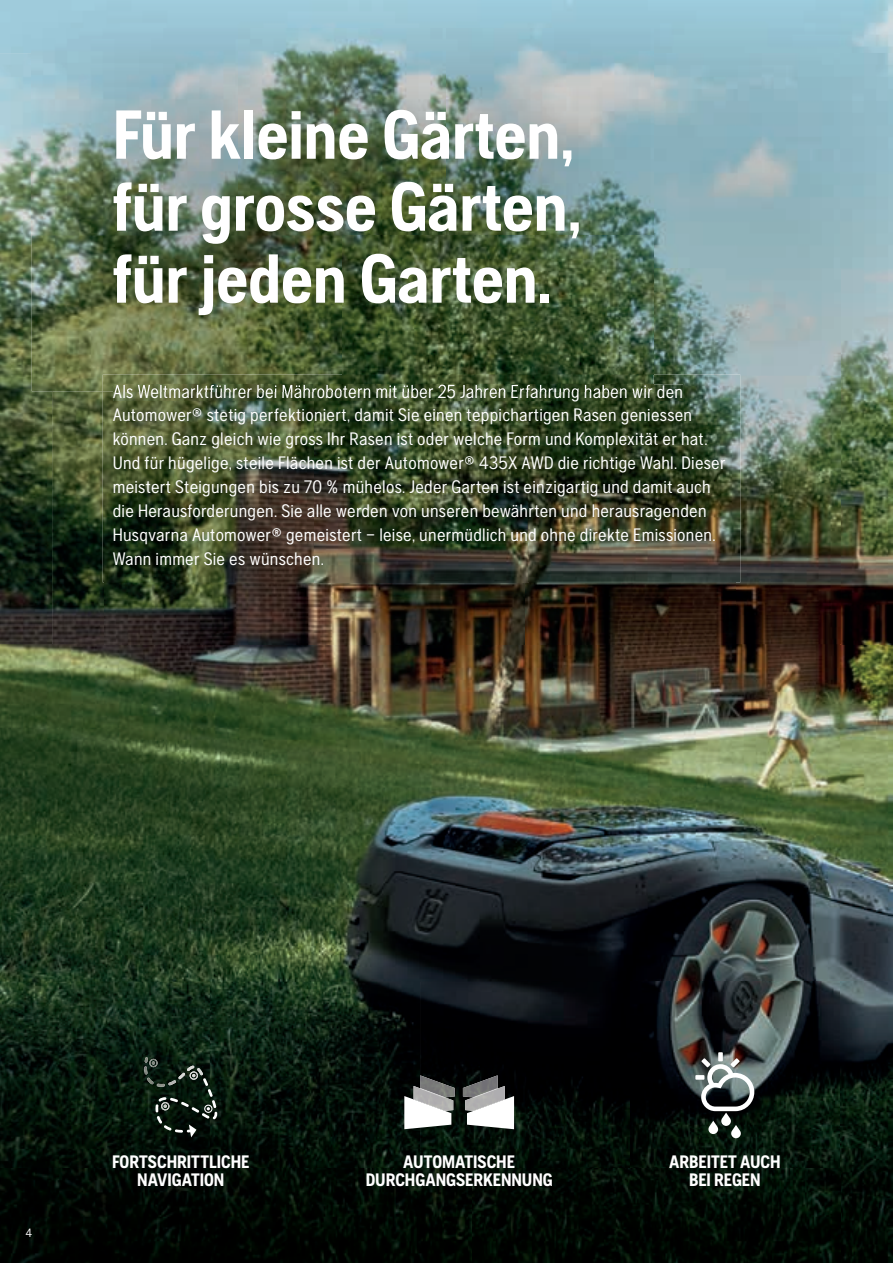
<style>
.page{position:relative;width:893px;height:1263px;background:#fff}
.page>*{position:absolute;margin:0;border:0;box-sizing:border-box;transform-origin:0 0}
.t1{font:700 69px/72px "Husqvarna Gothic";letter-spacing:-.015em;color:#fff;text-align:justify}
.t2{font:18px/24px "Husqvarna Gothic";letter-spacing:.015em;color:#fff}
.t3{font:700 18px/18.5px "Husqvarna Gothic";color:#fff;text-align:center}
.t4{font:12px "Husqvarna Gothic";color:#fff}
</style>
<div class="page">
<img style="left:0;top:644px;width:893px;height:619px">
<img style="left:420px;top:1075px;width:35px;height:22px">
<img style="left:463px;top:1075px;width:35px;height:22px">
<img style="left:414px;top:1086px;width:39px;height:25px">
<img style="left:465px;top:1086px;width:40px;height:25px">
<svg style="left:404px;top:1088px;width:47px;height:41px"></svg>
<svg style="left:467px;top:1088px;width:47px;height:41px"></svg>
<svg style="left:144px;top:1057px;width:73px;height:80px;background:#1e2c22"></svg>
<svg style="left:695px;top:1052px;width:59px;height:86px"></svg>
<img style="left:0;top:53px;width:52px;height:591px">
<img style="left:653px;top:53px;width:187px;height:323px">
<img style="left:840px;top:53px;width:53px;height:591px">
<img style="left:52px;top:391px;width:53px;height:253px">
<img style="left:736px;top:376px;width:105px;height:268px">
<img style="left:105px;top:582px;width:631px;height:62px">
<img style="left:103px;top:391px;width:212px;height:191px">
<img style="left:315px;top:401px;width:213px;height:181px">
<img style="left:528px;top:375px;width:212px;height:207px">
<img style="left:113px;top:385px;width:570px;height:16px">
<img style="left:32px;top:28px;width:621px;height:207px">
<img style="left:32px;top:235px;width:310px;height:156px">
<img style="left:342px;top:235px;width:311px;height:140px">
<img style="left:103px;top:375px;width:550px;height:16px">
<img style="left:113px;top:385px;width:540px;height:6px">
<h1 class="t1" style="left:113px;top:98px;width:470px">Für kleine Gärten, für grosse Gärten, für jeden Garten.</h1>
<p class="t2" style="left:113px;top:379px;width:614px">Als Weltmarktführer bei Mährobotern mit über 25 Jahren Erfahrung haben wir den Automower® stetig perfektioniert, damit Sie einen teppichartigen Rasen geniessen können. Ganz gleich wie gross Ihr Rasen ist oder welche Form und Komplexität er hat.<br>Und für hügelige, steile Flächen ist der Automower® 435X AWD die richtige Wahl. Dieser meistert Steigungen bis zu 70 % mühelos. Jeder Garten ist einzigartig und damit auch die Herausforderungen. Sie alle werden von unseren bewährten und herausragenden Husqvarna Automower® gemeistert – leise, unermüdlich und ohne direkte Emissionen.<br>Wann immer Sie es wünschen.</p>
<p class="t4" style="left:26px;top:1226px;width:8px">4</p>
<p class="t3" style="left:112px;top:1152px;width:139px">FORTSCHRITTLICHE<br>NAVIGATION</p>
<p class="t3" style="left:366px;top:1152px;width:188px">AUTOMATISCHE<br>DURCHGANGSERKENNUNG</p>
<p class="t3" style="left:669px;top:1152px;width:113px">ARBEITET AUCH<br>BEI REGEN</p>
</div>
